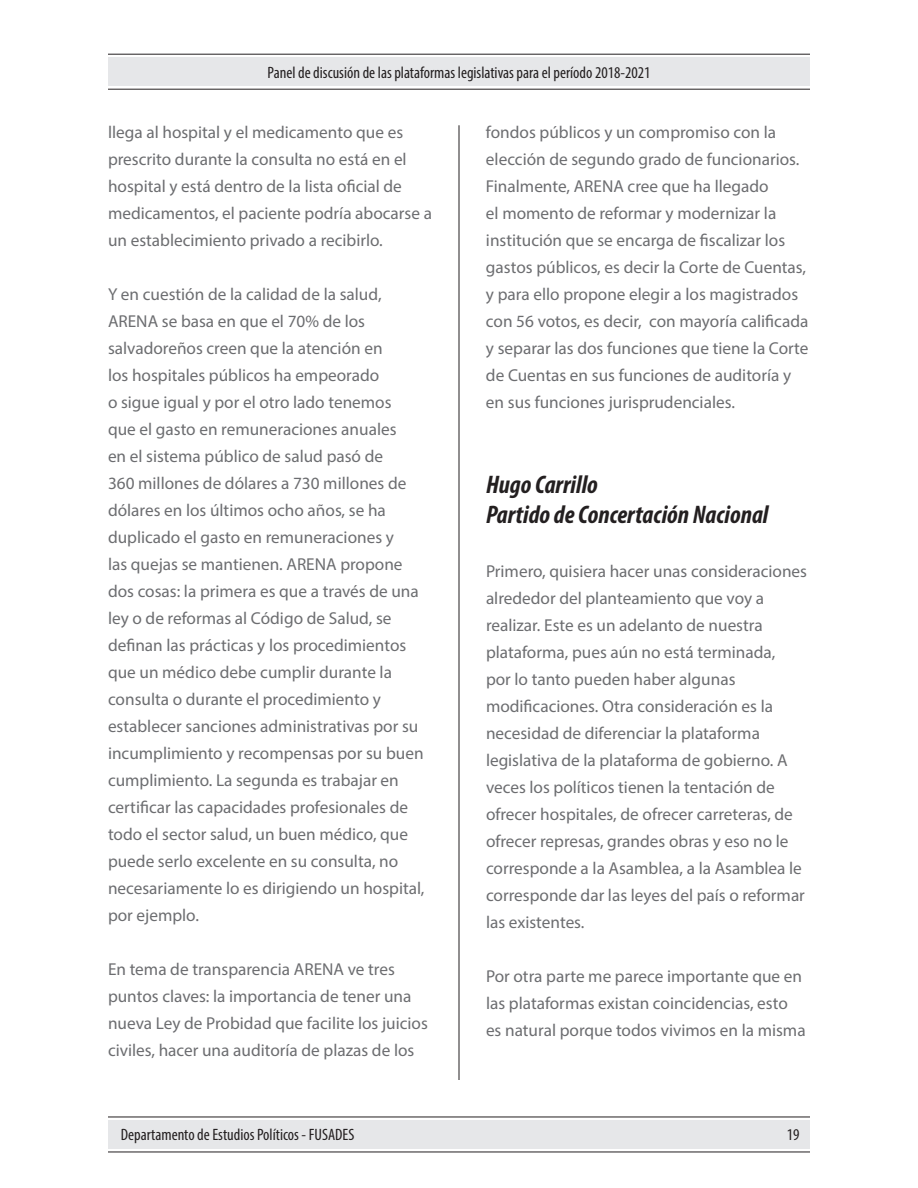
<style>
.page{position:relative;width:918px;height:1188px;background:#fff}
.page>*{position:absolute;margin:0;border:0;box-sizing:border-box;transform-origin:0 0}
.t1{font:italic 700 condensed 25.5px/30.6px "Myriad Pro";color:#231f20}
.t2{font:17.25px/27px "Myriad Pro";color:#6c6d70}
.t3{font:condensed 16.5px "Myriad Pro";color:#231f20}
</style>
<div class="page">
<div style="left:108px;top:1120px;width:702px;height:29px;background:#e6e7e9"></div>
<div style="left:108px;top:57px;width:702px;height:29px;background:#e6e7e9"></div>
<hr style="left:108px;top:1117px;width:702px;height:1px;background:#231f20">
<hr style="left:108px;top:1152px;width:702px;height:1px;background:#231f20">
<hr style="left:108px;top:54px;width:702px;height:1px;background:#231f20">
<hr style="left:108px;top:89px;width:702px;height:1px;background:#231f20">
<hr style="left:459px;top:125px;width:1px;height:955px;background:#231f20">
<p class="t3" style="left:268px;top:62px;width:384px">Panel de discusión de las plataformas legislativas para el período 2018-2021</p>
<p class="t2" style="left:108px;top:119px;width:326px">llega al hospital y el medicamento que es prescrito durante la consulta no está en el hospital y está dentro de la lista oficial de medicamentos, el paciente podría abocarse a un establecimiento privado a recibirlo.</p>
<p class="t2" style="left:108px;top:281px;width:318px">Y en cuestión de la calidad de la salud, ARENA se basa en que el 70% de los salvadoreños creen que la atención en<br>los hospitales públicos ha empeorado<br>o sigue igual y por el otro lado tenemos<br>que el gasto en remuneraciones anuales<br>en el sistema público de salud pasó de<br>360 millones de dólares a 730 millones de dólares en los últimos ocho años, se ha duplicado el gasto en remuneraciones y<br>las quejas se mantienen. ARENA propone dos cosas: la primera es que a través de una ley o de reformas al Código de Salud, se definan las prácticas y los procedimientos que un médico debe cumplir durante la consulta o durante el procedimiento y establecer sanciones administrativas por su incumplimiento y recompensas por su buen cumplimiento. La segunda es trabajar en certificar las capacidades profesionales de todo el sector salud, un buen médico, que puede serlo excelente en su consulta, no necesariamente lo es dirigiendo un hospital, por ejemplo.</p>
<p class="t2" style="left:108px;top:956px;width:321px">En tema de transparencia ARENA ve tres puntos claves: la importancia de tener una nueva Ley de Probidad que facilite los juicios civiles, hacer una auditoría de plazas de los</p>
<p class="t2" style="left:486px;top:119px;width:324px">fondos públicos y un compromiso con la elección de segundo grado de funcionarios.<br>Finalmente, ARENA cree que ha llegado<br>el momento de reformar y modernizar la institución que se encarga de fiscalizar los gastos públicos, es decir la Corte de Cuentas, y para ello propone elegir a los magistrados con 56 votos, es decir, con mayoría calificada y separar las dos funciones que tiene la Corte de Cuentas en sus funciones de auditoría y en sus funciones jurisprudenciales.</p>
<h1 class="t1" style="left:486px;top:469px;width:284px">Hugo Carrillo<br>Partido de Concertación Nacional</h1>
<p class="t2" style="left:486px;top:558px;width:323px">Primero, quisiera hacer unas consideraciones alrededor del planteamiento que voy a realizar. Este es un adelanto de nuestra plataforma, pues aún no está terminada,<br>por lo tanto pueden haber algunas modificaciones. Otra consideración es la necesidad de diferenciar la plataforma legislativa de la plataforma de gobierno. A veces los políticos tienen la tentación de ofrecer hospitales, de ofrecer carreteras, de ofrecer represas, grandes obras y eso no le corresponde a la Asamblea, a la Asamblea le corresponde dar las leyes del país o reformar las existentes.</p>
<p class="t2" style="left:486px;top:963px;width:321px">Por otra parte me parece importante que en las plataformas existan coincidencias, esto es natural porque todos vivimos en la misma</p>
<p class="t3" style="left:121px;top:1125px;width:235px">Departamento de Estudios Políticos - FUSADES</p>
<p class="t3" style="left:787px;top:1125px;width:14px">19</p>
</div>
